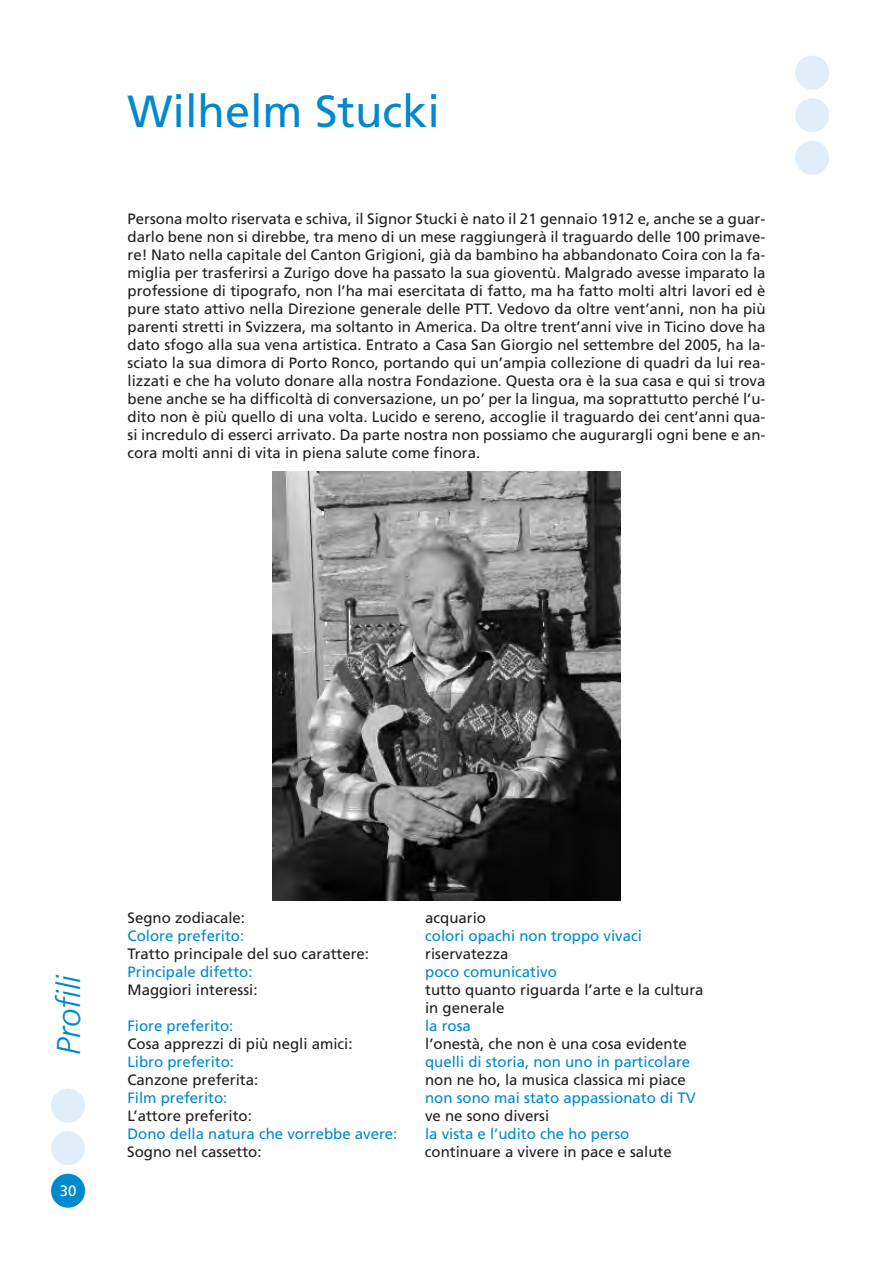
<style>
.page{position:relative;width:893px;height:1263px;background:#fff}
.page>*{position:absolute;margin:0;border:0;box-sizing:border-box;transform-origin:0 0}
.t1{font:45px "Frutiger";color:#0089cf}
.t2{font:italic 300 33px "Frutiger";color:#0089cf}
.t3{font:15px/18px "Frutiger";color:#231f20}
.t4{font:15px "Frutiger";color:#0089cf}
.t5{font:15px "Frutiger";color:#fff}
</style>
<div class="page">
<div style="left:795px;top:56px;width:34px;height:34px;background:#e1edf8;border-radius:50%"></div>
<div style="left:795px;top:98px;width:34px;height:34px;background:#e1edf8;border-radius:50%"></div>
<div style="left:795px;top:141px;width:34px;height:34px;background:#e1edf8;border-radius:50%"></div>
<div style="left:51px;top:1174px;width:34px;height:34px;background:#0089cf;border-radius:50%"></div>
<div style="left:51px;top:1131px;width:34px;height:34px;background:#e1edf8;border-radius:50%"></div>
<div style="left:51px;top:1089px;width:34px;height:34px;background:#e1edf8;border-radius:50%"></div>
<img style="left:272px;top:472px;width:349px;height:428px">
<h1 class="t1" style="left:128px;top:93px;width:314px">Wilhelm Stucki</h1>
<p class="t3" style="left:128px;top:211px;width:640px;text-align:justify">Persona molto riservata e schiva, il Signor Stucki è nato il 21 gennaio 1912 e, anche se a guar&shy;darlo bene non si direbbe, tra meno di un mese raggiungerà il traguardo delle 100 primave&shy;re! Nato nella capitale del Canton Grigioni, già da bambino ha abbandonato Coira con la fa&shy;miglia per trasferirsi a Zurigo dove ha passato la sua gioventù. Malgrado avesse imparato la professione di tipografo, non l’ha mai esercitata di fatto, ma ha fatto molti altri lavori ed è pure stato attivo nella Direzione generale delle PTT. Vedovo da oltre vent’anni, non ha più parenti stretti in Svizzera, ma soltanto in America. Da oltre trent’anni vive in Ticino dove ha dato sfogo alla sua vena artistica. Entrato a Casa San Giorgio nel settembre del 2005, ha la&shy;sciato la sua dimora di Porto Ronco, portando qui un’ampia collezione di quadri da lui rea&shy;lizzati e che ha voluto donare alla nostra Fondazione. Questa ora è la sua casa e qui si trova bene anche se ha difficoltà di conversazione, un po’ per la lingua, ma soprattutto perché l’u&shy;dito non è più quello di una volta. Lucido e sereno, accoglie il traguardo dei cent’anni qua&shy;si incredulo di esserci arrivato. Da parte nostra non possiamo che augurargli ogni bene e an&shy;cora molti anni di vita in piena salute come finora.</p>
<h2 class="t2" style="left:55px;top:1054px;width:81px;rotate:-90deg">Profili</h2>
<p class="t5" style="left:60px;top:1185px;width:18px">30</p>
<p class="t3" style="left:128px;top:910px;width:119px">Segno zodiacale:</p>
<p class="t3" style="left:425px;top:910px;width:62px">acquario</p>
<p class="t4" style="left:128px;top:929px;width:118px">Colore preferito:</p>
<p class="t4" style="left:425px;top:929px;width:218px">colori opachi non troppo vivaci</p>
<p class="t3" style="left:128px;top:946px;width:243px">Tratto principale del suo carattere:</p>
<p class="t3" style="left:425px;top:946px;width:85px">riservatezza</p>
<p class="t4" style="left:128px;top:965px;width:127px">Principale difetto:</p>
<p class="t4" style="left:425px;top:965px;width:133px">poco comunicativo</p>
<p class="t3" style="left:127px;top:982px;width:132px">Maggiori interessi:</p>
<p class="t3" style="left:425px;top:982px;width:280px">tutto quanto riguarda l’arte e la cultura in generale</p>
<p class="t4" style="left:127px;top:1019px;width:107px">Fiore preferito:</p>
<p class="t4" style="left:425px;top:1019px;width:47px">la rosa</p>
<p class="t3" style="left:127px;top:1036px;width:227px">Cosa apprezzi di più negli amici:</p>
<p class="t3" style="left:425px;top:1036px;width:263px">l’onestà, che non è una cosa evidente</p>
<p class="t4" style="left:127px;top:1055px;width:108px">Libro preferito:</p>
<p class="t4" style="left:425px;top:1055px;width:267px">quelli di storia, non uno in particolare</p>
<p class="t3" style="left:127px;top:1072px;width:132px">Canzone preferita:</p>
<p class="t3" style="left:425px;top:1072px;width:262px">non ne ho, la musica classica mi piace</p>
<p class="t4" style="left:127px;top:1091px;width:102px">Film preferito:</p>
<p class="t4" style="left:425px;top:1091px;width:272px">non sono mai stato appassionato di TV</p>
<p class="t3" style="left:127px;top:1108px;width:126px">L’attore preferito:</p>
<p class="t3" style="left:425px;top:1108px;width:126px">ve ne sono diversi</p>
<p class="t4" style="left:127px;top:1127px;width:272px">Dono della natura che vorrebbe avere:</p>
<p class="t4" style="left:425px;top:1127px;width:206px">la vista e l’udito che ho perso</p>
<p class="t3" style="left:127px;top:1144px;width:136px">Sogno nel cassetto:</p>
<p class="t3" style="left:425px;top:1144px;width:248px">continuare a vivere in pace e salute</p>
</div>
